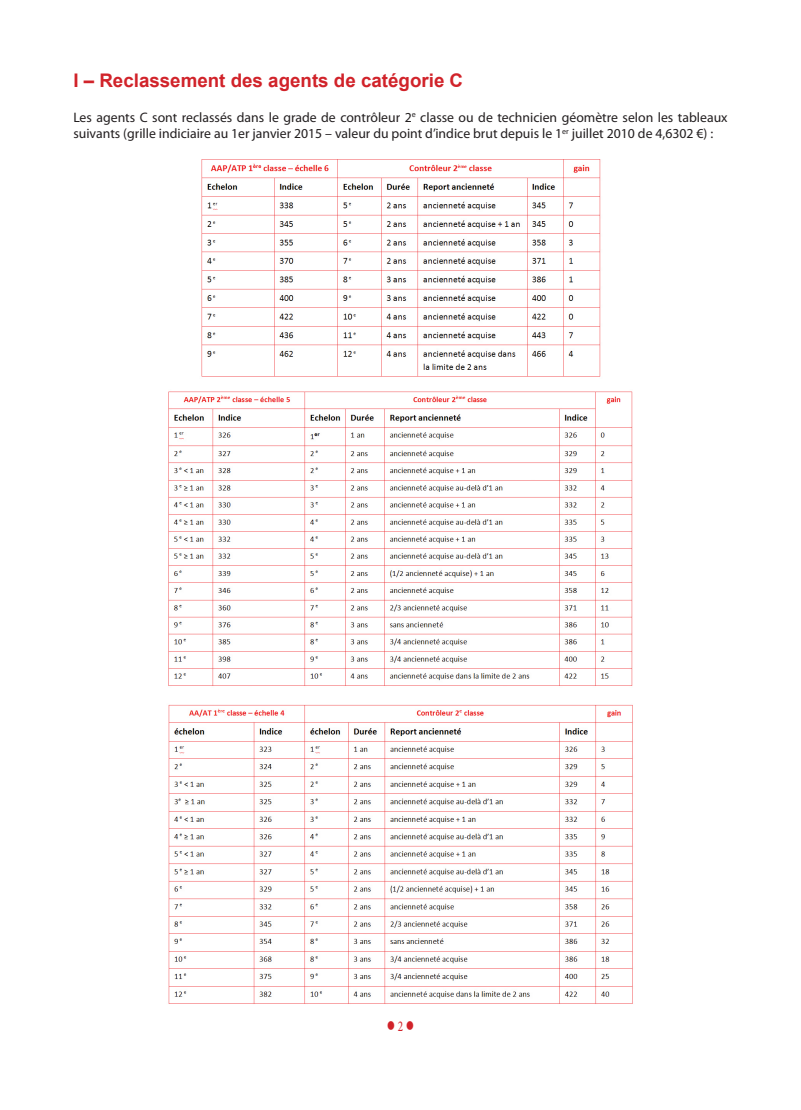
<style>
.page{position:relative;width:801px;height:1110px;background:#fff}
.page>*{position:absolute;margin:0;border:0;box-sizing:border-box;transform-origin:0 0}
.t1{font:700 18.75px "Arial";color:#d1232a}
.t2{font:15px "Minion Pro";color:#d1232a;scale:.75 1}
.t3{font:13.75px/16.5px "Myriad Pro";color:#231f20}
</style>
<div class="page">
<img style="left:168px;top:704px;width:465px;height:300px">
<img style="left:201px;top:159px;width:400px;height:218px">
<img style="left:168px;top:391px;width:465px;height:295px">
<h1 class="t1" style="left:73px;top:68px;width:391px">I – Reclassement des agents de catégorie C</h1>
<p class="t3" style="left:73px;top:108px;width:656px">Les agents C sont reclassés dans le grade de contrôleur 2<sup>e</sup> classe ou de technicien géomètre selon les tableaux suivants (grille indiciaire au 1er janvier 2015 – valeur du point d’indice brut depuis le 1<sup>er</sup> juillet 2010 de 4,6302 €) :</p>
<p class="t2" style="left:387px;top:1015px;width:38px">●2 ●</p>
</div>
